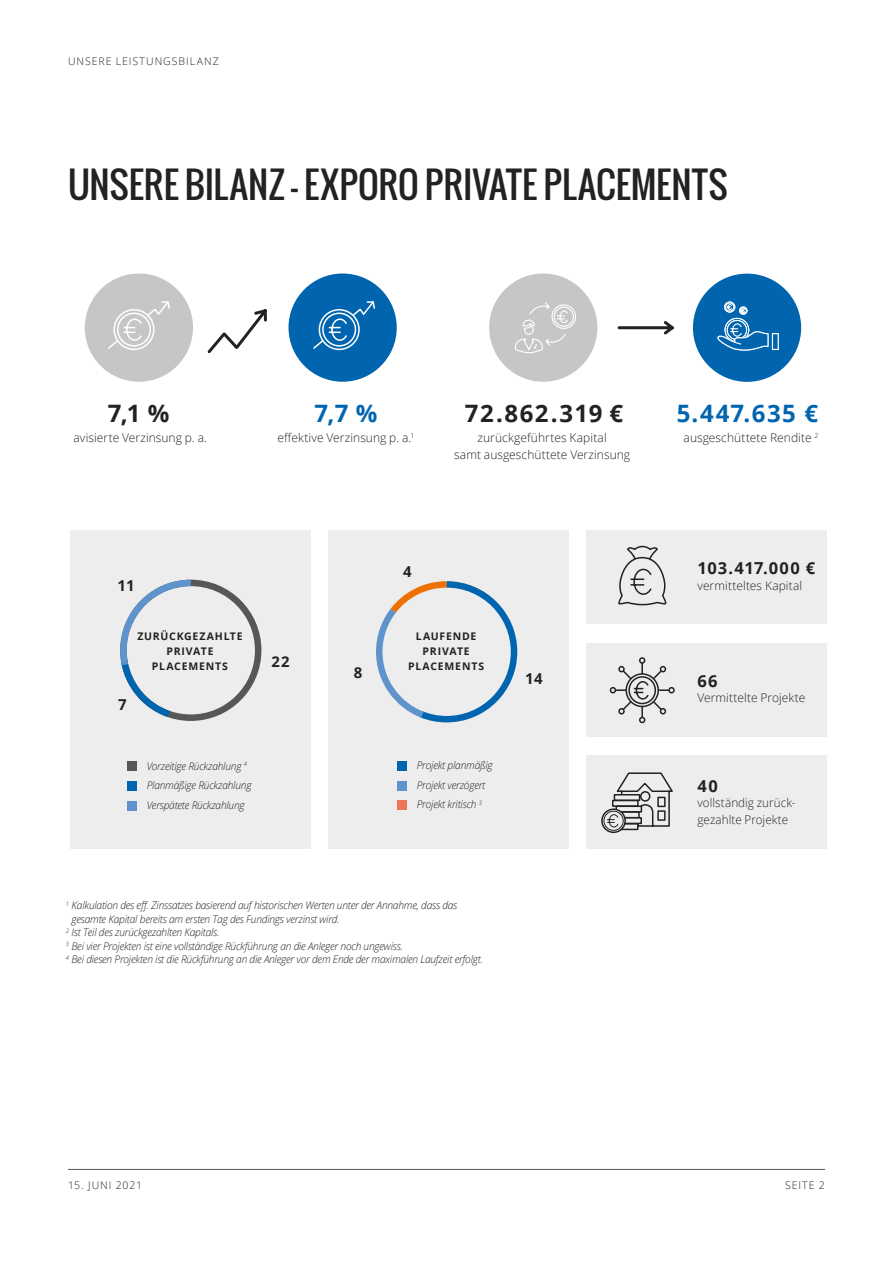
<style>
.page{position:relative;width:893px;height:1263px;background:#fff}
.page>*{position:absolute;margin:0;border:0;box-sizing:border-box;transform-origin:0 0}
.t1{font:36px "Oswald";letter-spacing:.005em;color:#212222}
.t2{font:700 24px "Open Sans";letter-spacing:.06em;color:#212222}
.t3{font:700 24px "Open Sans";letter-spacing:.065em;color:#0065ae}
.t4{font:700 16.5px "Open Sans";letter-spacing:.05em;color:#212222}
.t5{font:700 16.5px "Open Sans";letter-spacing:.07em;color:#212222}
.t6{font:700 15px "Open Sans";color:#212222}
.t7{font:700 14.85px "Open Sans";color:#212222}
.t8{font:300 12px/16.5px "Open Sans";letter-spacing:.005em;color:#212222;text-align:center}
.t9{font:italic 300 10.5px/19.5px "Open Sans";letter-spacing:-.02em;color:#212222}
.t10{font:700 10.5px/15px "Open Sans";letter-spacing:.075em;color:#212222;text-align:center}
.t11{font:300 10.5px "Open Sans";letter-spacing:.095em;color:#212222}
</style>
<div class="page">
<hr style="left:68px;top:1169px;width:757px;height:1px;background:#575756">
<svg style="left:207px;top:309px;width:60px;height:45px"></svg>
<div style="left:489px;top:273px;width:108px;height:109px;background:#c6c6c6;border-radius:50%"></div>
<svg style="left:552px;top:305px;width:23px;height:23px"></svg>
<div style="left:551px;top:304px;width:25px;height:25px;border:1px solid #fff;border-radius:50%"></div>
<svg style="left:554px;top:307px;width:19px;height:19px"></svg>
<div style="left:554px;top:307px;width:20px;height:20px;border:1px solid #fff;border-radius:50%"></div>
<svg style="left:515px;top:302px;width:54px;height:52px"></svg>
<div style="left:693px;top:274px;width:108px;height:108px;background:#0065ae;border-radius:50%"></div>
<div style="left:772px;top:333px;width:7px;height:17px;background:#0065ae;border:1px solid #fff"></div>
<svg style="left:717px;top:302px;width:52px;height:49px"></svg>
<svg style="left:617px;top:321px;width:57px;height:14px"></svg>
<div style="left:288px;top:273px;width:109px;height:109px;background:#0065ae;border-radius:50%"></div>
<svg style="left:313px;top:301px;width:62px;height:49px"></svg>
<div style="left:85px;top:273px;width:108px;height:109px;background:#c6c6c6;border-radius:50%"></div>
<svg style="left:108px;top:301px;width:62px;height:49px"></svg>
<div style="left:70px;top:530px;width:240px;height:319px;background:#ededed"></div>
<div style="left:328px;top:530px;width:240px;height:319px;background:#ededed"></div>
<div style="left:586px;top:530px;width:241px;height:94px;background:#ededed"></div>
<svg style="left:618px;top:545px;width:49px;height:61px"></svg>
<div style="left:586px;top:756px;width:241px;height:93px;background:#ededed"></div>
<div style="left:601px;top:808px;width:25px;height:25px;border:2px solid #212222;border-radius:50%"></div>
<svg style="left:603px;top:772px;width:70px;height:59px"></svg>
<div style="left:120px;top:580px;width:141px;height:141px;border:6px solid #575756;border-radius:50%"></div>
<div style="left:127px;top:761px;width:10px;height:10px;background:#575756"></div>
<div style="left:127px;top:781px;width:10px;height:9px;background:#0065ae"></div>
<div style="left:127px;top:801px;width:10px;height:9px;background:#5e93cb"></div>
<div style="left:586px;top:643px;width:241px;height:93px;background:#ededed"></div>
<div style="left:639px;top:657px;width:6px;height:7px;border:2px solid #212222;border-radius:50%"></div>
<div style="left:668px;top:687px;width:7px;height:6px;border:2px solid #212222;border-radius:50%"></div>
<svg style="left:610px;top:658px;width:64px;height:65px"></svg>
<div style="left:397px;top:761px;width:10px;height:9px;background:#0065ae"></div>
<div style="left:397px;top:781px;width:10px;height:9px;background:#5e93cb"></div>
<div style="left:397px;top:800px;width:10px;height:10px;background:#ee7656"></div>
<svg style="left:120px;top:579px;width:77px;height:142px"></svg>
<svg style="left:376px;top:581px;width:142px;height:142px"></svg>
<p class="t11" style="left:68px;top:54px;width:152px">UNSERE LEISTUNGSBILANZ</p>
<h1 class="t1" style="left:68px;top:158px;width:661px">UNSERE BILANZ – EXPORO PRIVATE PLACEMENTS</h1>
<h2 class="t2" style="left:108px;top:396px;width:63px">7,1 %</h2>
<p class="t8" style="left:74px;top:429px;width:135px">avisierte Verzinsung p. a.</p>
<h2 class="t3" style="left:314px;top:396px;width:65px">7,7 %</h2>
<p class="t8" style="left:277px;top:429px;width:138px">effektive Verzinsung p. a.<sup>1</sup></p>
<h2 class="t2" style="left:465px;top:396px;width:160px">72.862.319 €</h2>
<p class="t8" style="left:454px;top:429px;width:178px">zurückgeführtes Kapital<br>samt ausgeschüttete Verzinsung</p>
<h3 class="t6" style="left:117px;top:575px;width:19px">11</h3>
<p class="t10" style="left:137px;top:629px;width:107px">ZURÜCKGEZAHLTE<br>PRIVATE<br>PLACEMENTS</p>
<h3 class="t6" style="left:118px;top:694px;width:10px">7</h3>
<h3 class="t7" style="left:271px;top:651px;width:20px">22</h3>
<h3 class="t6" style="left:354px;top:662px;width:10px">8</h3>
<h3 class="t6" style="left:403px;top:561px;width:10px">4</h3>
<p class="t10" style="left:408px;top:628px;width:78px">LAUFENDE<br>PRIVATE<br>PLACEMENTS</p>
<h3 class="t6" style="left:525px;top:668px;width:19px">14</h3>
<p class="t9" style="left:147px;top:756px;width:106px">Vorzeitige Rückzahlung <sup>4<br></sup>Planmäßige Rückzahlung<br>Verspätete Rückzahlung</p>
<p class="t9" style="left:417px;top:755px;width:77px">Projekt planmäßig<br>Projekt verzögert<br>Projekt kritisch <sup>3</sup></p>
<p class="t9" style="left:66px;top:895px;width:393px"><sup>1</sup> Kalkulation des eff. Zinssatzes basierend auf historischen Werten unter der Annahme, dass das</p>
<p class="t9" style="left:72px;top:909px;width:270px">gesamte Kapital bereits am ersten Tag des Fundings verzinst wird.</p>
<p class="t9" style="left:66px;top:922px;width:155px"><sup>2</sup> Ist Teil des zurückgezahlten Kapitals.</p>
<p class="t9" style="left:66px;top:936px;width:339px"><sup>3</sup> Bei vier Projekten ist eine vollständige Rückführung an die Anleger noch ungewiss.</p>
<p class="t9" style="left:66px;top:949px;width:419px"><sup>4</sup> Bei diesen Projekten ist die Rückführung an die Anleger vor dem Ende der maximalen Laufzeit erfolgt.</p>
<h2 class="t3" style="left:677px;top:396px;width:143px">5.447.635 €</h2>
<p class="t8" style="left:684px;top:429px;width:136px">ausgeschüttete Rendite <sup>2</sup></p>
<h3 class="t4" style="left:697px;top:557px;width:119px">103.417.000 €</h3>
<p class="t8" style="left:697px;top:577px;width:106px">vermitteltes Kapital</p>
<h3 class="t5" style="left:697px;top:669px;width:22px">66</h3>
<p class="t8" style="left:697px;top:689px;width:110px">Vermittelte Projekte</p>
<h3 class="t5" style="left:697px;top:774px;width:22px">40</h3>
<p class="t8" style="left:697px;top:794px;width:100px;text-align:left">vollständig zurück&shy;gezahlte Projekte</p>
<p class="t11" style="left:68px;top:1178px;width:75px">15. JUNI 2021</p>
<p class="t11" style="left:785px;top:1178px;width:41px">SEITE 2</p>
</div>
